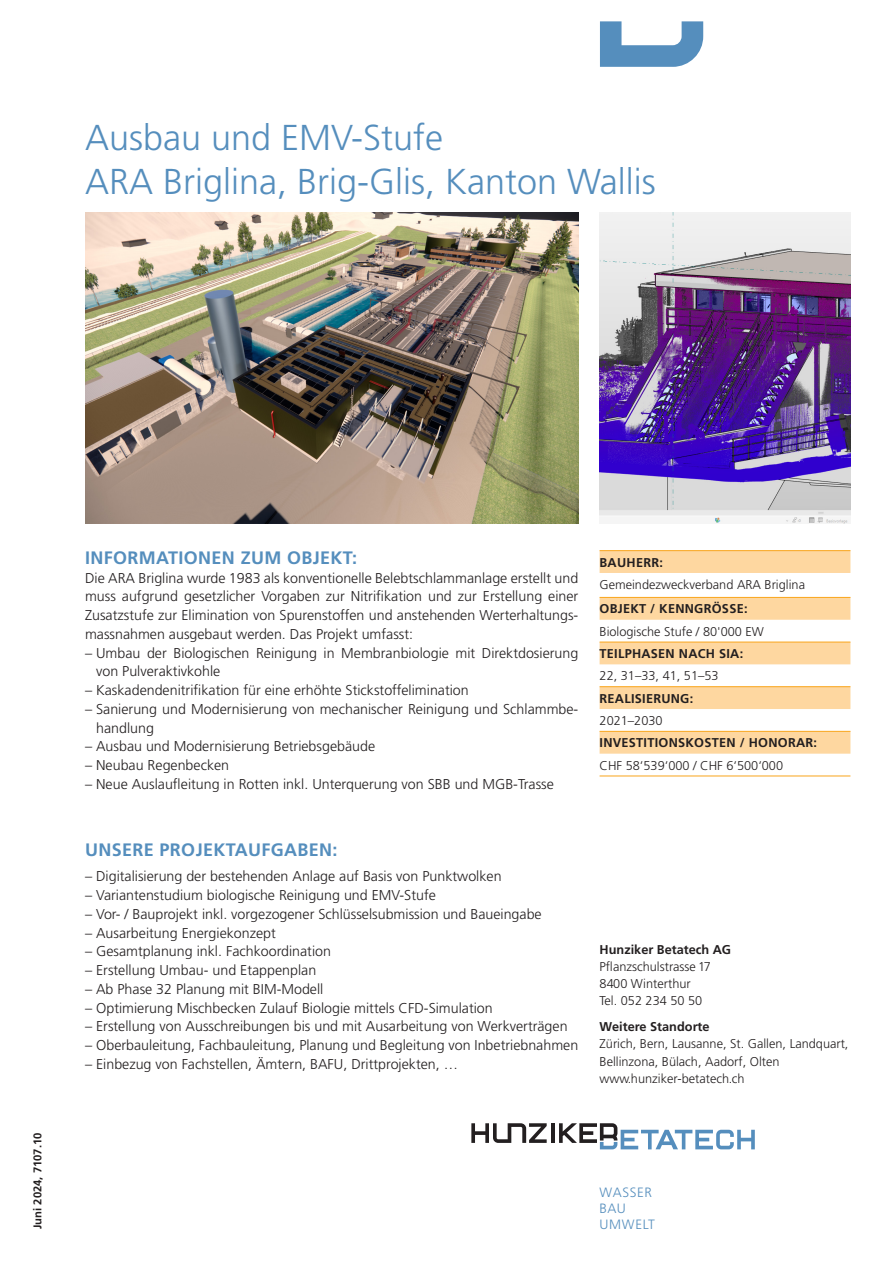
<style>
.page{position:relative;width:893px;height:1263px;background:#fff}
.page>*{position:absolute;margin:0;border:0;box-sizing:border-box;transform-origin:0 0}
.Haupttitel{font:300 36px "Frutiger LT Std";color:#558ebd}
.Lauftext{font:700 18px "Frutiger LT Std";letter-spacing:.02em;color:#558ebd}
.Titel_Lauftext{font:700 18px "Frutiger LT Std";letter-spacing:.02em;color:#558ebd}
.Lauftext-2{font:300 14.25px/18.8px "Frutiger LT Std";color:#231f20}
.t1{font:300 13.5px/16.2px "Frutiger LT Std";letter-spacing:.05em;color:#558ebd}
.Tabelle_Lauftext{font:300 12.75px/17.2px "Frutiger LT Std";color:#231f20}
.Tabelle_Titel{font:700 12.75px "Frutiger LT Std";letter-spacing:.02em;color:#231f20}
.t2{font:700 11.25px "Frutiger LT Std";color:#231f20}
.s1{font-weight:700}
</style>
<div class="page">
<hr style="left:551px;top:1123px;width:3px;height:20px;background:#231f20">
<svg style="left:471px;top:1123px;width:76px;height:20px"></svg>
<svg style="left:559px;top:1123px;width:196px;height:26px"></svg>
<svg style="left:600px;top:21px;width:103px;height:46px"></svg>
<img style="left:600px;top:213px;width:250px;height:310px">
<img style="left:85px;top:213px;width:493px;height:310px">
<svg style="left:600px;top:551px;width:250px;height:203px;fill:#fed7a0"></svg>
<hr style="left:600px;top:550px;width:250px;height:1px;background:#f9a51b">
<hr style="left:600px;top:597px;width:250px;height:1px;background:#f9a51b">
<hr style="left:600px;top:776px;width:250px;height:1px;background:#f9a51b">
<hr style="left:600px;top:642px;width:250px;height:1px;background:#f9a51b">
<hr style="left:600px;top:686px;width:250px;height:1px;background:#f9a51b">
<hr style="left:600px;top:731px;width:250px;height:1px;background:#f9a51b">
<p class="Haupttitel" style="left:85px;top:118px;width:360px">Ausbau und EMV-Stufe</p>
<p class="Haupttitel" style="left:85px;top:161px;width:572px">ARA Briglina, Brig-Glis, Kanton Wallis</p>
<p class="t2" style="left:31px;top:1229px;width:98px;rotate:-90deg">Juni 2024, 7107.10</p>
<p class="Lauftext" style="left:85px;top:547px;width:273px">INFORMATIONEN ZUM OBJEKT:</p>
<p class="Lauftext-2" style="left:85px;top:568px;width:495px;text-align:justify">Die ARA Briglina wurde 1983 als konventionelle Belebtschlammanlage erstellt und muss aufgrund gesetzlicher Vorgaben zur Nitrifikation und zur Erstellung einer Zusatzstufe zur Elimination von Spurenstoffen und anstehenden Werterhaltungs&shy;massnahmen ausgebaut werden. Das Projekt umfasst:</p>
<p class="Lauftext-2" style="left:96px;top:643px;width:484px;text-indent:-11px">– Umbau der Biologischen Reinigung in Membranbiologie mit Direktdosierung von Pulveraktivkohle</p>
<p class="Lauftext-2" style="left:85px;top:681px;width:385px">– Kaskadendenitrifikation für eine erhöhte Stickstoffelimination</p>
<p class="Lauftext-2" style="left:96px;top:700px;width:484px;text-indent:-11px">– Sanierung und Modernisierung von mechanischer Reinigung und Schlammbe&shy;handlung</p>
<p class="Lauftext-2" style="left:85px;top:737px;width:292px">– Ausbau und Modernisierung Betriebsgebäude</p>
<p class="Lauftext-2" style="left:85px;top:756px;width:146px">– Neubau Regenbecken</p>
<p class="Lauftext-2" style="left:85px;top:775px;width:470px">– Neue Auslaufleitung in Rotten inkl. Unterquerung von SBB und MGB-Trasse</p>
<p class="Titel_Lauftext" style="left:85px;top:839px;width:254px">UNSERE PROJEKTAUFGABEN:</p>
<p class="Lauftext-2" style="left:85px;top:867px;width:418px">– Digitalisierung der bestehenden Anlage auf Basis von Punktwolken</p>
<p class="Lauftext-2" style="left:85px;top:886px;width:352px">– Variantenstudium biologische Reinigung und EMV-Stufe</p>
<p class="Lauftext-2" style="left:85px;top:905px;width:458px">– Vor- / Bauprojekt inkl. vorgezogener Schlüsselsubmission und Baueingabe</p>
<p class="Lauftext-2" style="left:85px;top:923px;width:192px">– Ausarbeitung Energiekonzept</p>
<p class="Lauftext-2" style="left:85px;top:942px;width:247px">– Gesamtplanung inkl. Fachkoordination</p>
<p class="Lauftext-2" style="left:85px;top:961px;width:233px">– Erstellung Umbau- und Etappenplan</p>
<p class="Lauftext-2" style="left:85px;top:980px;width:240px">– Ab Phase 32 Planung mit BIM-Modell</p>
<p class="Lauftext-2" style="left:85px;top:998px;width:409px">– Optimierung Mischbecken Zulauf Biologie mittels CFD-Simulation</p>
<p class="Lauftext-2" style="left:85px;top:1017px;width:484px">– Erstellung von Ausschreibungen bis und mit Ausarbeitung von Werkverträgen</p>
<p class="Lauftext-2" style="left:85px;top:1036px;width:495px">– Oberbauleitung, Fachbauleitung, Planung und Begleitung von Inbetriebnahmen</p>
<p class="Lauftext-2" style="left:85px;top:1055px;width:374px">– Einbezug von Fachstellen, Ämtern, BAFU, Drittprojekten, …</p>
<p class="Tabelle_Titel" style="left:600px;top:555px;width:65px">BAUHERR:</p>
<p class="Tabelle_Lauftext" style="left:600px;top:576px;width:207px">Gemeindezweckverband ARA Briglina</p>
<p class="Tabelle_Titel" style="left:600px;top:601px;width:149px">OBJEKT / KENNGRÖSSE:</p>
<p class="Tabelle_Lauftext" style="left:600px;top:623px;width:166px">Biologische Stufe / 80'000 EW</p>
<p class="Tabelle_Titel" style="left:600px;top:646px;width:145px">TEILPHASEN NACH SIA:</p>
<p class="Tabelle_Lauftext" style="left:600px;top:667px;width:121px">22, 31–33, 41, 51–53</p>
<p class="Tabelle_Titel" style="left:600px;top:691px;width:95px">REALISIERUNG:</p>
<p class="Tabelle_Lauftext" style="left:600px;top:712px;width:65px">2021–2030</p>
<p class="Tabelle_Titel" style="left:600px;top:735px;width:219px">INVESTITIONSKOSTEN / HONORAR:</p>
<p class="Tabelle_Lauftext" style="left:600px;top:757px;width:185px">CHF 58‘539‘000 / CHF 6‘500‘000</p>
<p class="Tabelle_Lauftext" style="left:600px;top:941px;width:133px"><span class="s1">Hunziker Betatech AG<br></span>Pflanzschulstrasse 17<br>8400 Winterthur<br>Tel. 052 234 50 50</p>
<p class="Tabelle_Lauftext" style="left:600px;top:1018px;width:250px"><span class="s1">Weitere Standorte<br></span>Zürich, Bern, Lausanne, St. Gallen, Landquart,<br>Bellinzona, Bülach, Aadorf, Olten www.hunziker-betatech.ch</p>
<p class="t1" style="left:600px;top:1184px;width:57px">WASSER<br>BAU<br>UMWELT</p>
</div>
